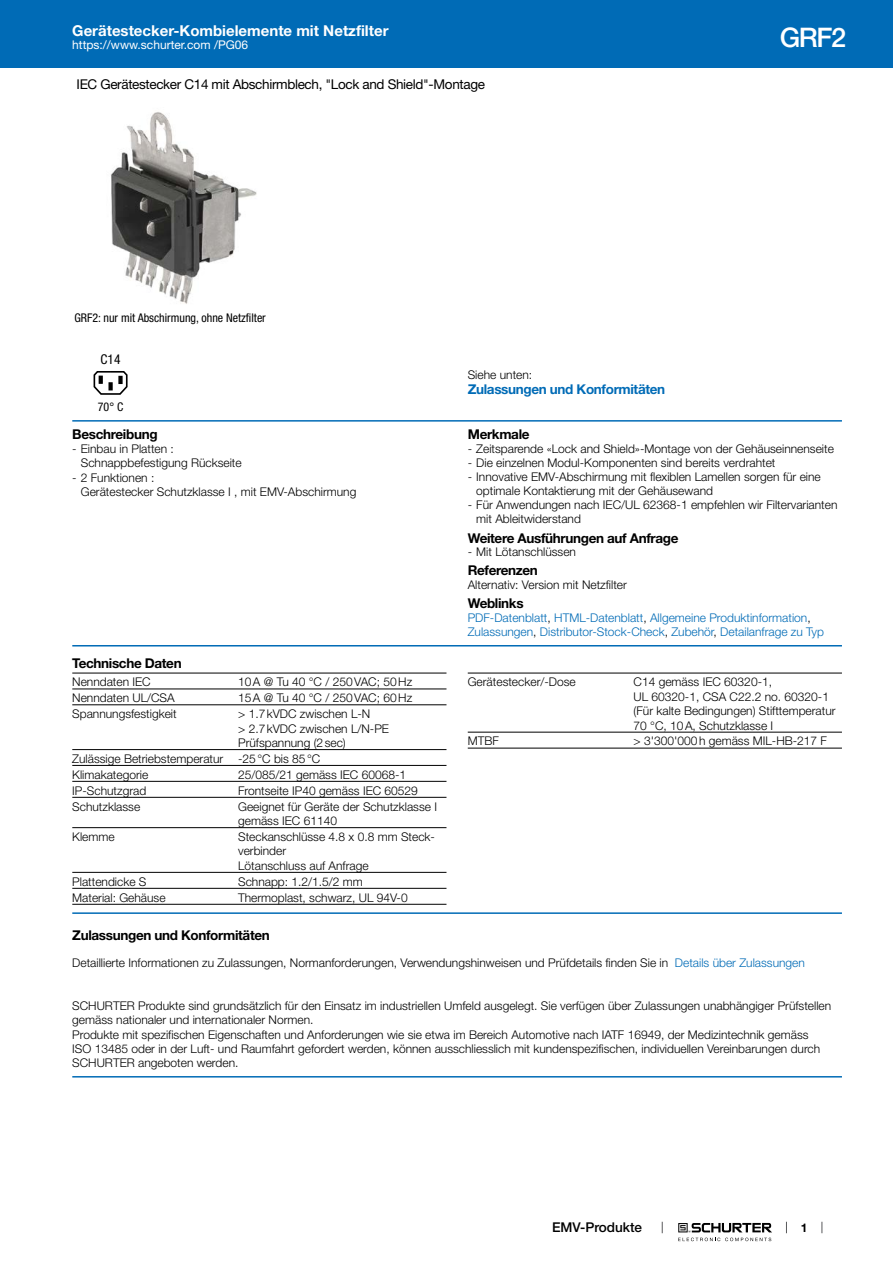
<style>
.page{position:relative;width:893px;height:1263px;background:#fff}
.page>*{position:absolute;margin:0;border:0;box-sizing:border-box;transform-origin:0 0}
.t1{font:500 27px "Helvetica Neue LT";color:#fff}
.t2{font:700 15px "Helvetica Neue LT";color:#fff}
.t3{font:700 13.5px "Helvetica Neue LT";letter-spacing:-.025em;color:#000}
.t4{font:13.5px "Helvetica Neue LT";letter-spacing:-.025em;color:#000}
.t5{font:700 13.5px "Helvetica Neue LT";letter-spacing:-.025em;color:#006bb6}
.t6{font:500 13.5px "Helvetica Neue LT";color:#000}
.t7{font:condensed 13.5px "Helvetica Neue LT";color:#000}
.t8{font:300 12px/14.4px "Helvetica Neue LT";color:#000}
.t9{font:300 12px/14.4px "Helvetica Neue LT";color:#006bb6}
.t10{font:condensed 12px "Helvetica Neue LT";color:#000}
.t11{font:12px "Helvetica Neue LT";color:#fff}
.t12{font:700 12px "Helvetica Neue LT";color:#000}
.s1{color:#000}
.s2{color:#006bb6}
</style>
<div class="page">
<svg style="left:678px;top:1223px;width:94px;height:18px"></svg>
<div style="left:0;top:0;width:893px;height:68px;background:#006bb6"></div>
<img style="left:111px;top:112px;width:146px;height:192px">
<svg style="left:94px;top:371px;width:34px;height:24px"></svg>
<hr style="left:72px;top:420px;width:770px;height:2px;background:#006bb6">
<hr style="left:72px;top:645px;width:770px;height:1px;background:#006bb6">
<hr style="left:72px;top:673px;width:374px;height:1px;background:#000">
<hr style="left:72px;top:688px;width:374px;height:1px;background:#000">
<hr style="left:72px;top:704px;width:374px;height:1px;background:#000">
<hr style="left:72px;top:749px;width:374px;height:1px;background:#000">
<hr style="left:72px;top:765px;width:374px;height:1px;background:#000">
<hr style="left:72px;top:781px;width:374px;height:1px;background:#000">
<hr style="left:72px;top:797px;width:374px;height:1px;background:#000">
<hr style="left:72px;top:827px;width:374px;height:1px;background:#000">
<hr style="left:72px;top:872px;width:374px;height:1px;background:#000">
<hr style="left:72px;top:888px;width:374px;height:1px;background:#000">
<hr style="left:72px;top:904px;width:374px;height:1px;background:#000">
<hr style="left:468px;top:673px;width:374px;height:1px;background:#000">
<hr style="left:468px;top:732px;width:374px;height:1px;background:#000">
<hr style="left:468px;top:748px;width:374px;height:1px;background:#000">
<hr style="left:72px;top:912px;width:770px;height:2px;background:#006bb6">
<hr style="left:72px;top:1076px;width:770px;height:1px;background:#006bb6">
<p class="t2" style="left:72px;top:21px;width:318px">Gerätestecker-Kombielemente mit Netzfilter</p>
<p class="t11" style="left:72px;top:38px;width:178px">https://www.schurter.com /PG06</p>
<p class="t4" style="left:77px;top:76px;width:410px">IEC Gerätestecker C14 mit Abschirmblech, "Lock and Shield"-Montage</p>
<p class="t10" style="left:74px;top:311px;width:193px">GRF2: nur mit Abschirmung, ohne Netzfilter</p>
<h1 class="t1" style="left:780px;top:21px;width:68px">GRF2</h1>
<p class="t7" style="left:101px;top:351px;width:21px">C14</p>
<p class="t10" style="left:98px;top:400px;width:27px">70° C</p>
<p class="t3" style="left:72px;top:426px;width:87px">Beschreibung</p>
<p class="t8" style="left:81px;top:441px;width:162px;text-indent:-9px">- Einbau in Platten :<br>Schnappbefestigung Rückseite</p>
<p class="t8" style="left:81px;top:470px;width:277px;text-indent:-9px">- 2 Funktionen :<br>Gerätestecker Schutzklasse I , mit EMV-Abschirmung</p>
<p class="t3" style="left:72px;top:655px;width:111px">Technische Daten</p>
<p class="t8" style="left:72px;top:675px;width:80px">Nenndaten IEC</p>
<p class="t8" style="left:238px;top:675px;width:176px">10A @ Tu 40 °C / 250VAC; 50Hz</p>
<p class="t8" style="left:72px;top:690px;width:104px">Nenndaten UL/CSA</p>
<p class="t8" style="left:238px;top:690px;width:176px">15A @ Tu 40 °C / 250VAC; 60Hz</p>
<p class="t8" style="left:72px;top:706px;width:106px">Spannungsfestigkeit</p>
<p class="t8" style="left:238px;top:706px;width:152px">&gt; 1.7kVDC zwischen L-N<br>&gt; 2.7kVDC zwischen L/N-PE<br>Prüfspannung (2sec)</p>
<p class="t8" style="left:72px;top:750px;width:250px;line-height:15.8px">Zulässige Betriebstemperatur -25°C bis 85°C<br>Klimakategorie</p>
<p class="t8" style="left:238px;top:767px;width:170px">25/085/21 gemäss IEC 60068-1</p>
<p class="t8" style="left:72px;top:783px;width:76px">IP-Schutzgrad</p>
<p class="t8" style="left:238px;top:783px;width:181px">Frontseite IP40 gemäss IEC 60529</p>
<p class="t8" style="left:72px;top:799px;width:70px">Schutzklasse</p>
<p class="t8" style="left:238px;top:799px;width:200px">Geeignet für Geräte der Schutzklasse I gemäss IEC 61140</p>
<p class="t8" style="left:72px;top:829px;width:44px">Klemme</p>
<p class="t8" style="left:238px;top:829px;width:198px">Steckanschlüsse 4.8 x 0.8 mm Steck&shy;verbinder<br>Lötanschluss auf Anfrage</p>
<p class="t8" style="left:72px;top:874px;width:76px">Plattendicke S</p>
<p class="t8" style="left:238px;top:874px;width:126px">Schnapp: 1.2/1.5/2 mm</p>
<p class="t8" style="left:72px;top:890px;width:95px">Material: Gehäuse</p>
<p class="t8" style="left:238px;top:890px;width:171px">Thermoplast, schwarz, UL 94V-0</p>
<p class="t8" style="left:468px;top:368px;width:66px">Siehe unten:</p>
<p class="t5" style="left:468px;top:381px;width:199px">Zulassungen und Konformitäten</p>
<p class="t3" style="left:468px;top:426px;width:63px">Merkmale</p>
<p class="t8" style="left:468px;top:441px;width:368px">- Zeitsparende «Lock and Shield»-Montage von der Gehäuseinnenseite</p>
<p class="t8" style="left:468px;top:455px;width:309px">- Die einzelnen Modul-Komponenten sind bereits verdrahtet</p>
<p class="t8" style="left:476px;top:469px;width:346px;text-indent:-9px">- Innovative EMV-Abschirmung mit flexiblen Lamellen sorgen für eine optimale Kontaktierung mit der Gehäusewand</p>
<p class="t8" style="left:476px;top:497px;width:363px;text-indent:-9px">- Für Anwendungen nach IEC/UL 62368-1 empfehlen wir Filtervarianten mit Ableitwiderstand</p>
<p class="t3" style="left:468px;top:529px;width:212px">Weitere Ausführungen auf Anfrage</p>
<p class="t8" style="left:468px;top:545px;width:110px">- Mit Lötanschlüssen</p>
<p class="t3" style="left:468px;top:562px;width:72px">Referenzen</p>
<p class="t8" style="left:468px;top:577px;width:161px">Alternativ: Version mit Netzfilter</p>
<p class="t3" style="left:468px;top:595px;width:57px">Weblinks</p>
<p class="t9" style="left:468px;top:610px;width:358px">PDF-Datenblatt<span class="s1">,</span> HTML-Datenblatt<span class="s1">,</span> Allgemeine Produktinformation<span class="s1">,<br></span>Zulassungen<span class="s1">,</span> Distributor-Stock-Check<span class="s1">,</span> Zubehör<span class="s1">,</span> Detailanfrage zu Typ</p>
<p class="t8" style="left:468px;top:675px;width:110px">Gerätestecker/-Dose</p>
<p class="t8" style="left:634px;top:675px;width:204px">C14 gemäss IEC 60320-1,<br>UL 60320-1, CSA C22.2 no. 60320-1 (Für kalte Bedingungen) Stifttemperatur<br>70 °C, 10A, Schutzklasse I</p>
<p class="t8" style="left:468px;top:734px;width:33px">MTBF</p>
<p class="t8" style="left:634px;top:734px;width:195px">&gt; 3'300'000h gemäss MIL-HB-217 F</p>
<p class="t3" style="left:72px;top:927px;width:199px">Zulassungen und Konformitäten</p>
<p class="t8" style="left:72px;top:955px;width:734px">Detaillierte Informationen zu Zulassungen, Normanforderungen, Verwendungshinweisen und Prüfdetails finden Sie in <span class="s2">Details über Zulassungen</span></p>
<p class="t8" style="left:72px;top:998px;width:760px">SCHURTER Produkte sind grundsätzlich für den Einsatz im industriellen Umfeld ausgelegt. Sie verfügen über Zulassungen unabhängiger Prüfstellen gemäss nationaler und internationaler Normen.<br>Produkte mit spezifischen Eigenschaften und Anforderungen wie sie etwa im Bereich Automotive nach IATF 16949, der Medizintechnik gemäss<br>ISO 13485 oder in der Luft- und Raumfahrt gefordert werden, können ausschliesslich mit kundenspezifischen, individuellen Vereinbarungen durch SCHURTER angeboten werden.</p>
<p class="t6" style="left:552px;top:1219px;width:92px">EMV-Produkte</p>
<p class="t12" style="left:801px;top:1220px;width:8px">1</p>
</div>
